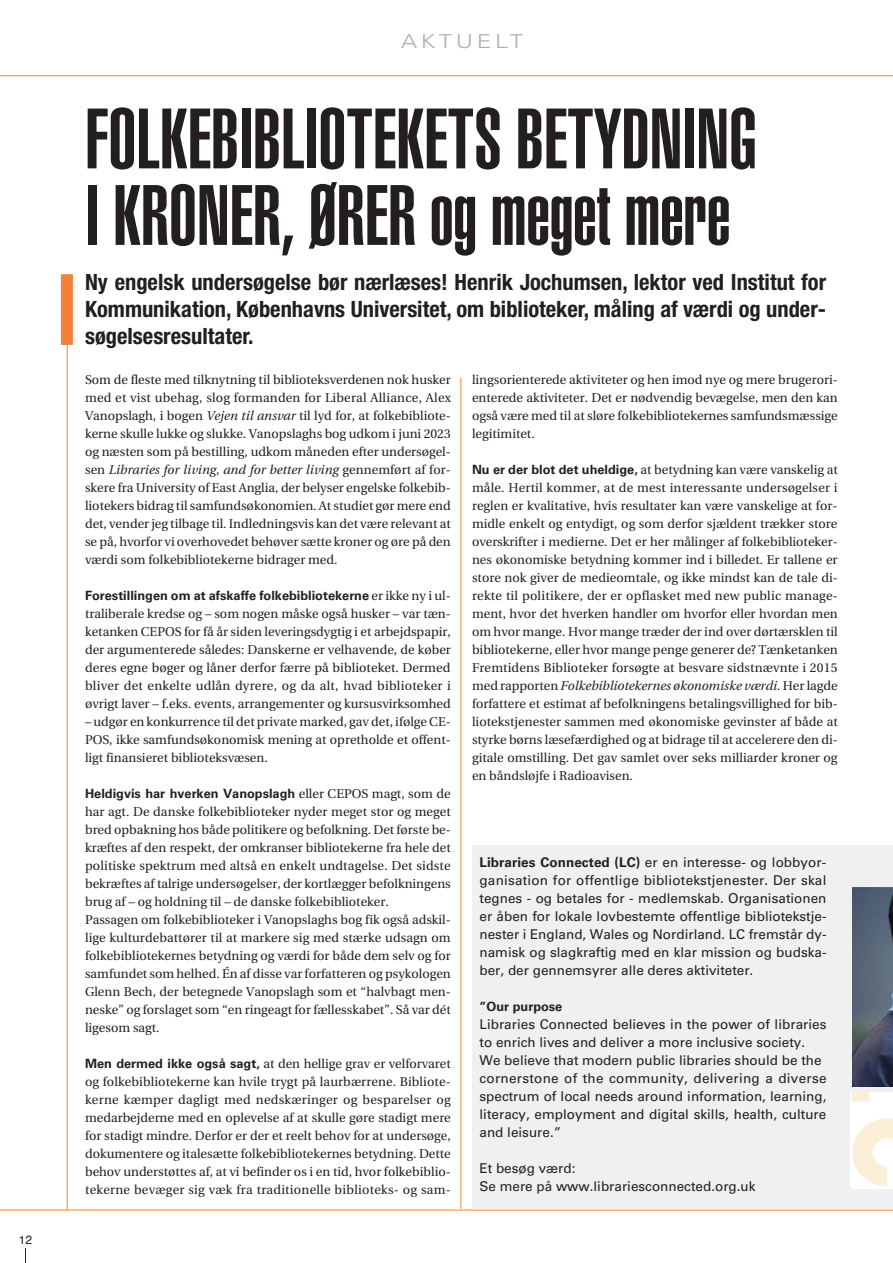
<style>
.page{position:relative;width:893px;height:1263px;background:#fff}
.page>*{position:absolute;margin:0;border:0;box-sizing:border-box;transform-origin:0 0}
.t1{font:84px/76.5px "Helvetica LT Std Ultra Comp";color:#231f20}
.t2{font:700 condensed 22.5px/27px "Helvetica Neue LT Std";color:#231f20;text-align:justify}
.t3{font:300 19.2px "Univers LT Std";letter-spacing:.15em;color:#abadb0;scale:1.25 1}
.t4{font:13.5px/18px "Univers LT Std";color:#231f20}
.t5{font:12.75px/18px "Utopia";color:#231f20;text-align:justify}
.t6{font:700 12.75px "Univers LT Std";color:#231f20}
.t7{font:12px "Helvetica";color:#231f20}
.s1{font-style:italic}
.s2{font-family:"Utopia";font-weight:400}
.s3{font-family:"Univers LT Std";font-weight:700}
.s4{font-weight:700}
</style>
<div class="page">
<div style="left:472px;top:845px;width:421px;height:364px;background:#eff0f0"></div>
<hr style="left:461px;top:378px;width:1px;height:831px;background:#f18237">
<hr style="left:67px;top:323px;width:1px;height:887px;background:#f18237">
<svg style="left:25px;top:1248px;width:1px;height:15px"></svg>
<hr style="left:0;top:1210px;width:893px;height:1px;background:#f18237">
<hr style="left:0;top:76px;width:893px;height:1px;background:#f18237">
<div style="left:61px;top:274px;width:12px;height:71px;background:#f18237"></div>
<div style="left:851px;top:1093px;width:42px;height:96px;background:#fff"></div>
<img style="left:851px;top:1093px;width:42px;height:93px">
<img style="left:852px;top:887px;width:41px;height:199px">
<p class="t7" style="left:19px;top:1230px;width:15px">12</p>
<h3 class="t3" style="left:401px;top:30px;width:99px">AKTUELT</h3>
<h1 class="t1" style="left:85px;top:101px;width:673px">FOLKEBIBLIOTEKETS BETYDNING<br>I KRONER, ØRER og meget mere</h1>
<h2 class="t2" style="left:85px;top:271px;width:743px">Ny engelsk undersøgelse bør nærlæses! Henrik Jochumsen, lektor ved Institut for Kommunikation, Københavns Universitet, om biblioteker, måling af værdi og under&shy;søgelsesresultater.</h2>
<p class="t5" style="left:85px;top:371px;width:367px">Som de fleste med tilknytning til biblioteksverdenen nok husker med et vist ubehag, slog formanden for Liberal Alliance, Alex Vanopslagh, i bogen <span class="s1">Vejen til ansvar</span> til lyd for, at folkebibliote&shy;kerne skulle lukke og slukke. Vanopslaghs bog udkom i juni 2023 og næsten som på bestilling, udkom måneden efter undersøgel&shy;sen <span class="s1">Libraries for living, and for better living</span> gennemført af for&shy;skere fra University of East Anglia, der belyser engelske folkebib&shy;liotekers bidrag til samfundsøkonomien. At studiet gør mere end det, vender jeg tilbage til. Indledningsvis kan det være relevant at se på, hvorfor vi overhovedet behøver sætte kroner og øre på den værdi som folkebibliotekerne bidrager med.</p>
<p class="t6" style="left:85px;top:590px;width:367px">Forestillingen om at afskaffe folkebibliotekerne <span class="s2">er ikke ny i ul-</span></p>
<p class="t5" style="left:85px;top:605px;width:367px">traliberale kredse og – som nogen måske også husker – var tæn&shy;ketanken CEPOS for få år siden leveringsdygtig i et arbejdspapir, der argumenterede således: Danskerne er velhavende, de køber deres egne bøger og låner derfor færre på biblioteket. Dermed bliver det enkelte udlån dyrere, og da alt, hvad biblioteker i øvrigt laver – f.eks. events, arrangementer og kursusvirksomhed</p>
<p class="t5" style="left:85px;top:713px;width:367px">– udgør en konkurrence til det private marked, gav det, ifølge CE-POS, ikke samfundsøkonomisk mening at opretholde et offent&shy;ligt finansieret biblioteksvæsen.</p>
<p class="t6" style="left:85px;top:789px;width:367px">Heldigvis har hverken Vanopslagh <span class="s2">eller CEPOS magt, som de</span></p>
<p class="t5" style="left:85px;top:803px;width:367px;text-align:left">har agt. De danske folkebiblioteker nyder meget stor og meget bred opbakning hos både politikere og befolkning. Det første be&shy;kræftes af den respekt, der omkranser bibliotekerne fra hele det politiske spektrum med altså en enkelt undtagelse. Det sidste bekræftes af talrige undersøgelser, der kortlægger befolkningens brug af – og holdning til – de danske folkebiblioteker.<br>Passagen om folkebiblioteker i Vanopslaghs bog fik også adskil&shy;lige kulturdebattører til at markere sig med stærke udsagn om folkebibliotekernes betydning og værdi for både dem selv og for samfundet som helhed. Én af disse var forfatteren og psykologen Glenn Bech, der betegnede Vanopslagh som et “halvbagt men&shy;neske” og forslaget som “en ringeagt for fællesskabet”. Så var dét ligesom sagt.</p>
<p class="t5" style="left:85px;top:1055px;width:367px"><span class="s3">Men dermed ikke også sagt,</span> at den hellige grav er velforvaret og folkebibliotekerne kan hvile trygt på laurbærrene. Bibliote&shy;kerne kæmper dagligt med nedskæringer og besparelser og medarbejderne med en oplevelse af at skulle gøre stadigt mere for stadigt mindre. Derfor er der et reelt behov for at undersøge, dokumentere og italesætte folkebibliotekernes betydning. Dette behov understøttes af, at vi befinder os i en tid, hvor folkebiblio&shy;tekerne bevæger sig væk fra traditionelle biblioteks- og sam-</p>
<p class="t5" style="left:472px;top:371px;width:367px">lingsorienterede aktiviteter og hen imod nye og mere brugerori&shy;enterede aktiviteter. Det er nødvendig bevægelse, men den kan også være med til at sløre folkebibliotekernes samfundsmæssige legitimitet.</p>
<p class="t5" style="left:472px;top:461px;width:367px"><span class="s3">Nu er der blot det uheldige,</span> at betydning kan være vanskelig at måle. Hertil kommer, at de mest interessante undersøgelser i reglen er kvalitative, hvis resultater kan være vanskelige at for&shy;midle enkelt og entydigt, og som derfor sjældent trækker store overskrifter i medierne. Det er her målinger af folkebiblioteker&shy;nes økonomiske betydning kommer ind i billedet. Er tallene er store nok giver de medieomtale, og ikke mindst kan de tale di&shy;rekte til politikere, der er opflasket med new public manage&shy;ment, hvor det hverken handler om hvorfor eller hvordan men om hvor mange. Hvor mange træder der ind over dørtærsklen til bibliotekerne, eller hvor mange penge generer de? Tænketanken Fremtidens Biblioteker forsøgte at besvare sidstnævnte i 2015 med rapporten <span class="s1">Folkebibliotekernes økonomiske værdi</span>. Her lagde forfattere et estimat af befolkningens betalingsvillighed for bib&shy;liotekstjenester sammen med økonomiske gevinster af både at styrke børns læsefærdighed og at bidrage til at accelerere den di&shy;gitale omstilling. Det gav samlet over seks milliarder kroner og en båndsløjfe i Radioavisen.</p>
<p class="t4" style="left:479px;top:854px;width:348px;text-align:justify"><span class="s4">Libraries Connected (LC)</span> er en interesse- og lobbyor&shy;ganisation for offentlige bibliotekstjenester. Der skal tegnes - og betales for - medlemskab. Organisationen er åben for lokale lovbestemte offentlige bibliotekstje&shy;nester i England, Wales og Nordirland. LC fremstår dy&shy;namisk og slagkraftig med en klar mission og budska&shy;ber, der gennemsyrer alle deres aktiviteter.</p>
<p class="t6" style="left:479px;top:1001px;width:84px">”Our purpose</p>
<p class="t4" style="left:479px;top:1016px;width:348px">Libraries Connected believes in the power of libraries to enrich lives and deliver a more inclusive society.<br>We believe that modern public libraries should be the cornerstone of the community, delivering a diverse spectrum of local needs around information, learning, literacy, employment and digital skills, health, culture and leisure.”</p>
<p class="t4" style="left:479px;top:1160px;width:278px">Et besøg værd:<br>Se mere på www.librariesconnected.org.uk</p>
</div>
